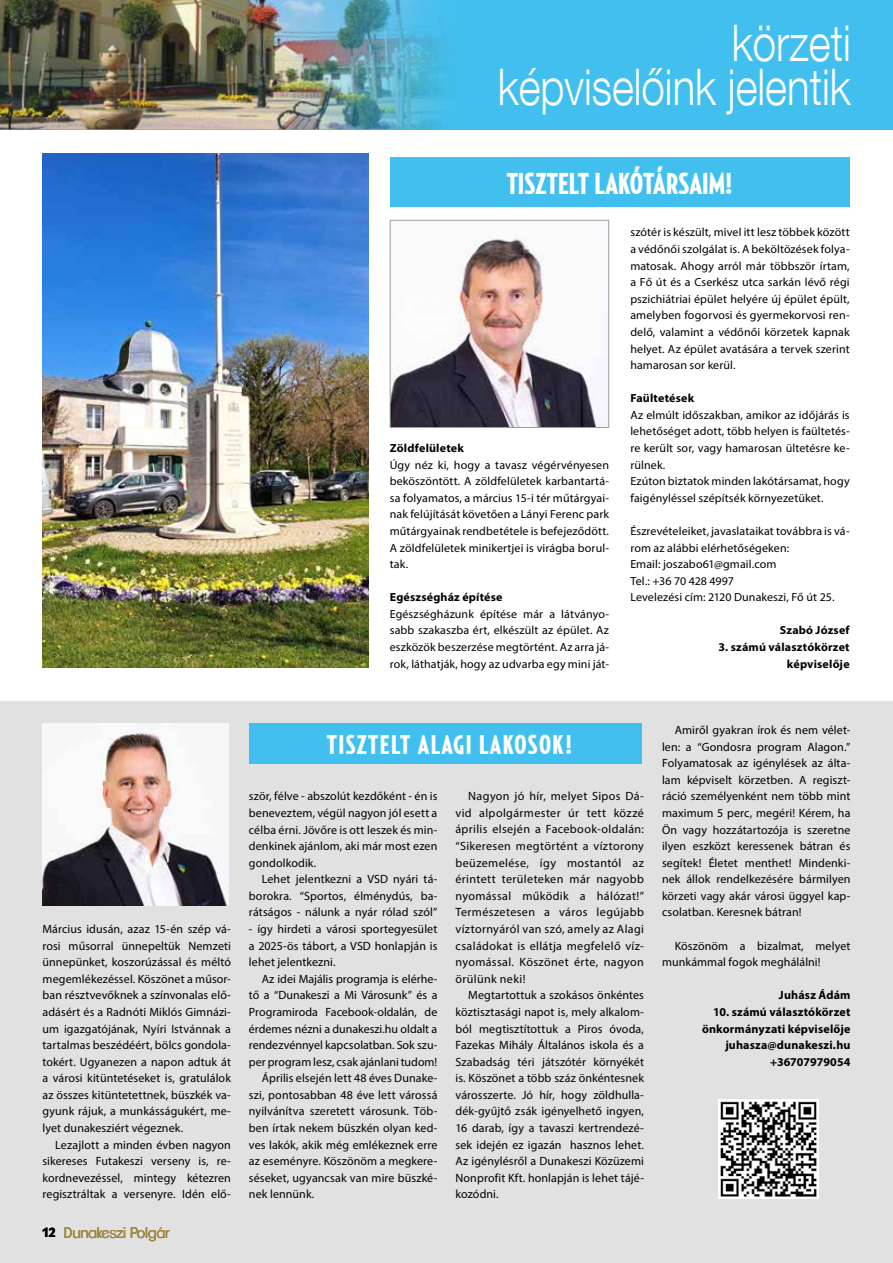
<style>
.page{position:relative;width:893px;height:1263px;background:#fff}
.page>*{position:absolute;margin:0;border:0;box-sizing:border-box;transform-origin:0 0}
.t1{font:300 50.4px/43.5px "Helvetica Neue LT Com";color:#fff;text-align:right;scale:.83 1}
.t2{font:900 extra-condensed 30px "Relay";color:#fff}
.t3{font:900 extra-condensed 27px "Relay";letter-spacing:.05em;color:#fff}
.t4{font:15px "Clemente P Dag";letter-spacing:-.02em;color:#9b843a}
.t5{font:12px/16.6px "Myriad Pro";letter-spacing:.005em;color:#000;text-align:justify}
.t6{font:700 12px/16.6px "Myriad Pro";letter-spacing:.015em;color:#000;text-align:right}
.t7{font:11.7px/16.6px "Myriad Pro";letter-spacing:.01em;color:#000;text-align:justify}
.t8{font:700 11.7px/16.6px "Myriad Pro";letter-spacing:.015em;color:#000;text-align:right}
.s1{font-family:"Polo Ze 11 K Bold";color:#000}
</style>
<div class="page">
<div style="left:0;top:701px;width:893px;height:562px;background:#e1e1e1"></div>
<div style="left:0;top:0;width:893px;height:129px;background:#41c0f0"></div>
<img style="left:0;top:0;width:447px;height:129px">
<div style="left:390px;top:158px;width:460px;height:49px;background:#41c0f0"></div>
<img style="left:392px;top:235px;width:215px;height:191px">
<div style="left:390px;top:220px;width:219px;height:208px;border:1px solid #9d9d9c"></div>
<div style="left:249px;top:723px;width:392px;height:40px;background:#41c0f0"></div>
<img style="left:43px;top:723px;width:186px;height:182px">
<img style="left:719px;top:1099px;width:99px;height:99px">
<img style="left:43px;top:153px;width:326px;height:515px">
<h1 class="t1" style="left:498px;top:21px;width:427px">körzeti<br>képviselőink jelentik</h1>
<h2 class="t2" style="left:507px;top:166px;width:227px">TISZTELT LAKÓTÁRSAIM!</h2>
<p class="t8" style="left:390px;top:439px;width:76px">Zöldfelületek</p>
<p class="t7" style="left:390px;top:456px;width:221px">Úgy néz ki, hogy a tavasz végérvényesen beköszöntött. A zöldfelületek karbantartá&shy;sa folyamatos, a március 15-i tér műtárgyai&shy;nak felújítását követően a Lányi Ferenc park műtárgyainak rendbetétele is befejeződött.<br>A zöldfelületek minikertjei is virágba borul&shy;tak.</p>
<p class="t8" style="left:390px;top:589px;width:114px">Egészségház építése</p>
<p class="t7" style="left:390px;top:605px;width:221px">Egészségházunk építése már a látványo&shy;sabb szakaszba ért, elkészült az épület. Az eszközök beszerzése megtörtént. Az arra já&shy;rok, láthatják, hogy az udvarba egy mini ját-</p>
<p class="t7" style="left:630px;top:224px;width:221px">szótér is készült, mivel itt lesz többek között a védőnői szolgálat is. A beköltözések folya&shy;matosak. Ahogy arról már többször írtam, a Fő út és a Cserkész utca sarkán lévő régi pszichiátriai épület helyére új épület épült, amelyben fogorvosi és gyermekorvosi ren&shy;delő, valamint a védőnői körzetek kapnak helyet. Az épület avatására a tervek szerint hamarosan sor kerül.</p>
<p class="t8" style="left:630px;top:390px;width:65px">Faültetések</p>
<p class="t7" style="left:630px;top:406px;width:221px;text-align:left">Az elmúlt időszakban, amikor az időjárás is lehetőséget adott, több helyen is faültetés&shy;re került sor, vagy hamarosan ültetésre ke&shy;rülnek.<br>Ezúton biztatok minden lakótársamat, hogy faigényléssel szépítsék környezetüket.</p>
<p class="t7" style="left:630px;top:522px;width:221px;text-align:left">Észrevételeiket, javaslataikat továbbra is vá&shy;rom az alábbi elérhetőségeken:<br>Email: joszabo61@gmail.com<br>Tel.: +36 70 428 4997<br>Levelezési cím: 2120 Dunakeszi, Fő út 25.</p>
<p class="t8" style="left:780px;top:622px;width:71px">Szabó József</p>
<p class="t8" style="left:718px;top:638px;width:133px">3. számú választókörzet képviselője</p>
<p class="t5" style="left:43px;top:920px;width:190px">Március idusán, azaz 15-én szép vá&shy;rosi műsorral ünnepeltük Nemzeti ünnepünket, koszorúzással és méltó megemlékezéssel. Köszönet a műsor&shy;ban résztvevőknek a színvonalas elő&shy;adásért és a Radnóti Miklós Gimnázi&shy;um igazgatójának, Nyíri Istvánnak a tartalmas beszédéért, bölcs gondola&shy;tokért. Ugyanezen a napon adtuk át a városi kitüntetéseket is, gratulálok az összes kitüntetettnek, büszkék va&shy;gyunk rájuk, a munkásságukért, me&shy;lyet dunakesziért végeznek.</p>
<p class="t5" style="left:42px;top:1136px;width:190px;text-indent:13px">Lezajlott a minden évben nagyon sikereses Futakeszi verseny is, re&shy;kordnevezéssel, mintegy kétezren regisztráltak a versenyre. Idén elő-</p>
<p class="t4" style="left:43px;top:1223px;width:129px"><span class="s1">12</span> Dunakeszi Polgár</p>
<h3 class="t3" style="left:327px;top:728px;width:247px">TISZTELT ALAGI LAKOSOK!</h3>
<p class="t5" style="left:249px;top:788px;width:190px">ször, félve - abszolút kezdőként - én is beneveztem, végül nagyon jól esett a célba érni. Jövőre is ott leszek és min&shy;denkinek ajánlom, aki már most ezen gondolkodik.</p>
<p class="t5" style="left:249px;top:871px;width:190px;text-indent:13px">Lehet jelentkezni a VSD nyári tá&shy;borokra. “Sportos, élménydús, ba&shy;rátságos - nálunk a nyár rólad szól”</p>
<p class="t5" style="left:249px;top:920px;width:190px">- így hirdeti a városi sportegyesület a 2025-ös tábort, a VSD honlapján is lehet jelentkezni.</p>
<p class="t5" style="left:262px;top:970px;width:177px">Az idei Majális programja is elérhe-</p>
<p class="t5" style="left:249px;top:987px;width:190px">tő a “Dunakeszi a Mi Városunk” és a</p>
<p class="t5" style="left:249px;top:1003px;width:190px">Programiroda Facebook-oldalán, de</p>
<p class="t5" style="left:249px;top:1020px;width:190px">érdemes nézni a dunakeszi.hu oldalt a</p>
<p class="t5" style="left:249px;top:1036px;width:190px">rendezvénnyel kapcsolatban. Sok szu-</p>
<p class="t5" style="left:249px;top:1053px;width:190px">per program lesz, csak ajánlani tudom!</p>
<p class="t5" style="left:262px;top:1070px;width:177px">Április elsején lett 48 éves Dunake-</p>
<p class="t5" style="left:249px;top:1086px;width:190px">szi, pontosabban 48 éve lett várossá</p>
<p class="t5" style="left:249px;top:1103px;width:190px">nyilvánítva szeretett városunk. Töb-</p>
<p class="t5" style="left:249px;top:1119px;width:190px">ben írtak nekem büszkén olyan ked-</p>
<p class="t5" style="left:249px;top:1136px;width:190px">ves lakók, akik még emlékeznek erre</p>
<p class="t5" style="left:249px;top:1153px;width:190px">az eseményre. Köszönöm a megkere-</p>
<p class="t5" style="left:249px;top:1169px;width:190px">séseket, ugyancsak van mire büszké-</p>
<p class="t5" style="left:249px;top:1186px;width:67px">nek lennünk.</p>
<p class="t5" style="left:455px;top:788px;width:190px;text-indent:13px">Nagyon jó hír, melyet Sipos Dá&shy;vid alpolgármester úr tett közzé április elsején a Facebook-oldalán: “Sikeresen megtörtént a víztorony beüzemelése, így mostantól az érintett területeken már nagyobb nyomással működik a hálózat!” Természetesen a város legújabb víztornyáról van szó, amely az Alagi családokat is ellátja megfelelő víz&shy;nyomással. Köszönet érte, nagyon örülünk neki!</p>
<p class="t5" style="left:455px;top:987px;width:190px;text-indent:13px">Megtartottuk a szokásos önkéntes köztisztasági napot is, mely alkalom&shy;ból megtisztítottuk a Piros óvoda, Fazekas Mihály Általános iskola és a Szabadság téri játszótér környékét is. Köszönet a több száz önkéntesnek városszerte. Jó hír, hogy zöldhulla&shy;dék-gyűjtő zsák igényelhető ingyen, 16 darab, így a tavaszi kertrendezé&shy;sek idején ez igazán hasznos lehet.<br>Az igénylésről a Dunakeszi Közüzemi Nonprofit Kft. honlapján is lehet tájé&shy;kozódni.</p>
<p class="t5" style="left:662px;top:721px;width:190px;text-indent:13px">Amiről gyakran írok és nem vélet&shy;len: a “Gondosra program Alagon.” Folyamatosak az igénylések az álta&shy;lam képviselt körzetben. A regiszt&shy;ráció személyenként nem több mint maximum 5 perc, megéri! Kérem, ha Ön vagy hozzátartozója is szeretne ilyen eszközt keressenek bátran és segítek! Életet menthet! Mindenki&shy;nek állok rendelkezésére bármilyen körzeti vagy akár városi üggyel kap&shy;csolatban. Keresnek bátran!</p>
<p class="t5" style="left:662px;top:937px;width:190px;text-indent:13px">Köszönöm a bizalmat, melyet munkámmal fogok meghálálni!</p>
<p class="t6" style="left:779px;top:986px;width:73px">Juhász Ádám</p>
<p class="t6" style="left:702px;top:1003px;width:150px">10. számú választókörzet önkormányzati képviselője juhasza@dunakeszi.hu +36707979054</p>
</div>
